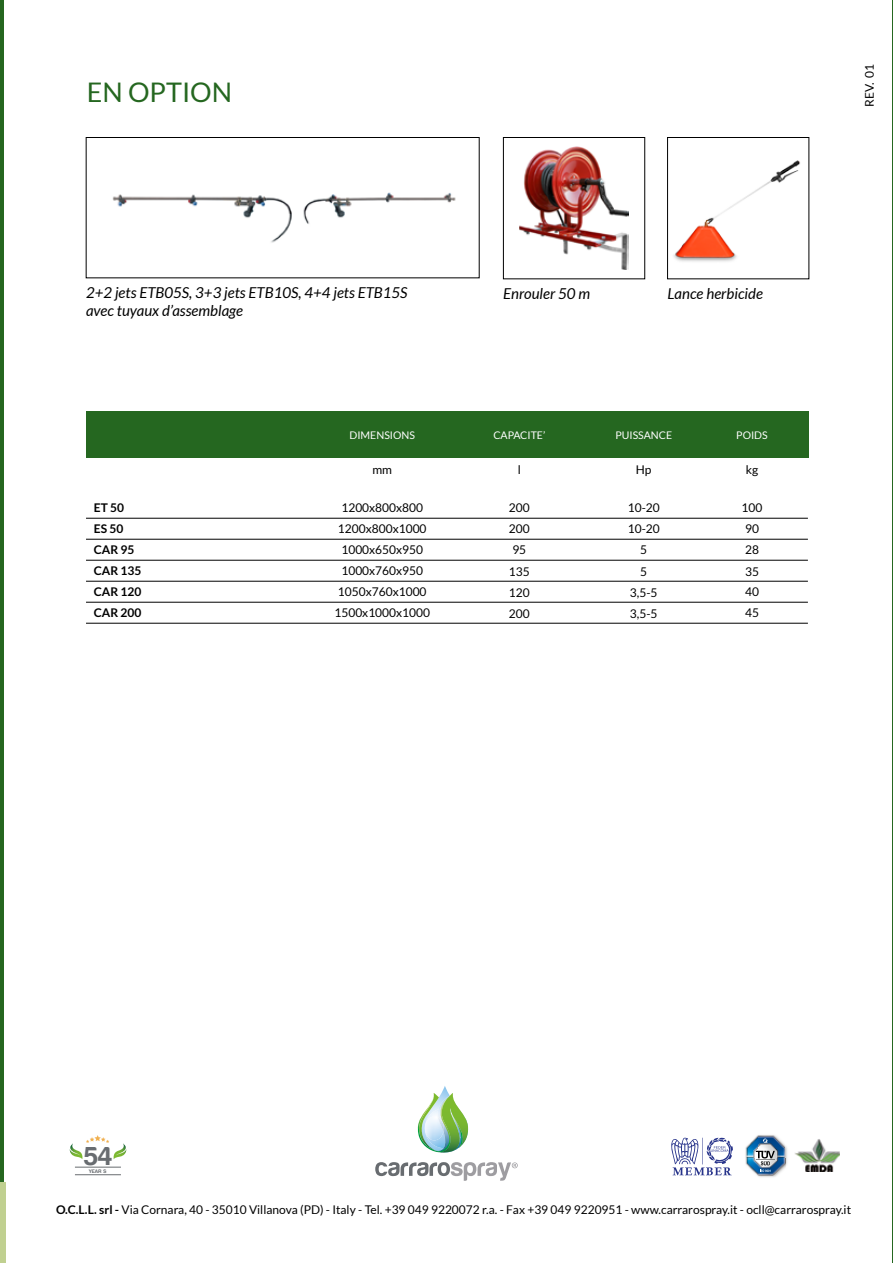
<style>
.page{position:relative;width:893px;height:1263px;background:#fff}
.page>*{position:absolute;margin:0;border:0;box-sizing:border-box;transform-origin:0 0}
.t1{font:27px "Lato";color:#256720}
.t2{font:26.85px "Harabara";color:#686c70}
.t3{font:italic 15px "Lato";color:#000}
.t4{font:12px/20.9px "Lato";color:#000}
.t5{font:700 12px/21px "Lato";color:#000}
.t6{font:10.5px "Lato";color:#fff}
.t7{font:5.25px "Harabara";color:#686c70}
.s1{font-weight:700}
</style>
<div class="page">
<hr style="left:0;top:0;width:4px;height:1263px;background:#256720">
<img style="left:745px;top:1135px;width:50px;height:42px">
<svg style="left:762px;top:1138px;width:6px;height:5px"></svg>
<svg style="left:755px;top:1150px;width:20px;height:22px"></svg>
<img style="left:795px;top:1139px;width:45px;height:32px">
<svg style="left:417px;top:1086px;width:52px;height:67px"></svg>
<svg style="left:375px;top:1162px;width:143px;height:19px"></svg>
<hr style="left:892px;top:0;width:1px;height:1263px;background:#256720">
<hr style="left:86px;top:518px;width:722px;height:1px;background:#000">
<hr style="left:86px;top:539px;width:722px;height:1px;background:#000">
<hr style="left:86px;top:560px;width:722px;height:1px;background:#000">
<hr style="left:86px;top:581px;width:722px;height:1px;background:#000">
<hr style="left:86px;top:602px;width:722px;height:1px;background:#000">
<hr style="left:86px;top:623px;width:722px;height:1px;background:#000">
<div style="left:86px;top:411px;width:723px;height:47px;background:#256720"></div>
<div style="left:0;top:1182px;width:6px;height:81px;background:#c0d090"></div>
<img style="left:673px;top:160px;width:127px;height:102px">
<div style="left:667px;top:137px;width:142px;height:142px;border:1px solid #000"></div>
<img style="left:519px;top:147px;width:110px;height:123px">
<div style="left:503px;top:137px;width:142px;height:142px;border:1px solid #000"></div>
<img style="left:112px;top:192px;width:344px;height:51px">
<div style="left:86px;top:137px;width:393px;height:141px;border:1px solid #000"></div>
<svg style="left:671px;top:1137px;width:62px;height:38px"></svg>
<svg style="left:70px;top:1135px;width:56px;height:24px"></svg>
<hr style="left:75px;top:1167px;width:46px;height:1px;background:#686c70">
<hr style="left:75px;top:1174px;width:46px;height:1px;background:#686c70">
<h1 class="t1" style="left:87px;top:78px;width:147px">EN OPTION</h1>
<p class="t3" style="left:86px;top:284px;width:323px">2+2 jets ETB05S, 3+3 jets ETB10S, 4+4 jets ETB15S</p>
<p class="t3" style="left:503px;top:285px;width:88px">Enrouler 50 m</p>
<p class="t3" style="left:667px;top:285px;width:97px">Lance herbicide</p>
<p class="t3" style="left:86px;top:302px;width:159px">avec tuyaux d’assemblage</p>
<p class="t5" style="left:94px;top:497px;width:49px">ET 50<br>ES 50<br>CAR 95<br>CAR 135<br>CAR 120<br>CAR 200</p>
<p class="t6" style="left:349px;top:429px;width:67px">DIMENSIONS</p>
<p class="t6" style="left:493px;top:429px;width:53px">CAPACITE’</p>
<p class="t6" style="left:615px;top:429px;width:58px">PUISSANCE</p>
<p class="t6" style="left:736px;top:429px;width:33px">POIDS</p>
<p class="t4" style="left:372px;top:459px;width:21px">mm</p>
<p class="t4" style="left:518px;top:459px;width:5px">l</p>
<p class="t4" style="left:636px;top:459px;width:17px">Hp</p>
<p class="t4" style="left:746px;top:459px;width:14px">kg</p>
<p class="t4" style="left:341px;top:497px;width:83px">1200x800x800</p>
<p class="t4" style="left:509px;top:497px;width:22px">200</p>
<p class="t4" style="left:628px;top:497px;width:34px">10-20</p>
<p class="t4" style="left:742px;top:497px;width:22px">100</p>
<p class="t4" style="left:338px;top:518px;width:90px">1200x800x1000</p>
<p class="t4" style="left:509px;top:518px;width:22px">200</p>
<p class="t4" style="left:628px;top:518px;width:34px">10-20</p>
<p class="t4" style="left:341px;top:539px;width:83px">1000x650x950</p>
<p class="t4" style="left:512px;top:539px;width:15px">95</p>
<p class="t4" style="left:640px;top:539px;width:8px">5</p>
<p class="t4" style="left:341px;top:560px;width:83px">1000x760x950</p>
<p class="t4" style="left:509px;top:561px;width:22px">135</p>
<p class="t4" style="left:640px;top:561px;width:8px">5</p>
<p class="t4" style="left:338px;top:581px;width:90px">1050x760x1000</p>
<p class="t4" style="left:509px;top:582px;width:22px">120</p>
<p class="t4" style="left:630px;top:582px;width:29px">3,5-5</p>
<p class="t4" style="left:334px;top:602px;width:97px">1500x1000x1000</p>
<p class="t4" style="left:509px;top:603px;width:22px">200</p>
<p class="t4" style="left:630px;top:603px;width:29px">3,5-5</p>
<p class="t4" style="left:745px;top:518px;width:15px">90<br>28</p>
<p class="t4" style="left:745px;top:582px;width:15px">40</p>
<p class="t4" style="left:745px;top:561px;width:15px">35</p>
<p class="t4" style="left:745px;top:602px;width:15px">45</p>
<p class="t4" style="left:859px;top:107px;width:44px;rotate:-90deg">REV. 01</p>
<h2 class="t2" style="left:84px;top:1141px;width:29px">54</h2>
<p class="t7" style="left:89px;top:1168px;width:19px">YEAR S</p>
<p class="t4" style="left:56px;top:1199px;width:797px"><span class="s1">O.C.L.L. srl -</span> Via Cornara, 40 - 35010 Villanova (PD) - Italy - Tel. +39 049 9220072 r.a. - Fax +39 049 9220951 - www.carrarospray.it - ocll@carrarospray.it</p>
</div>
